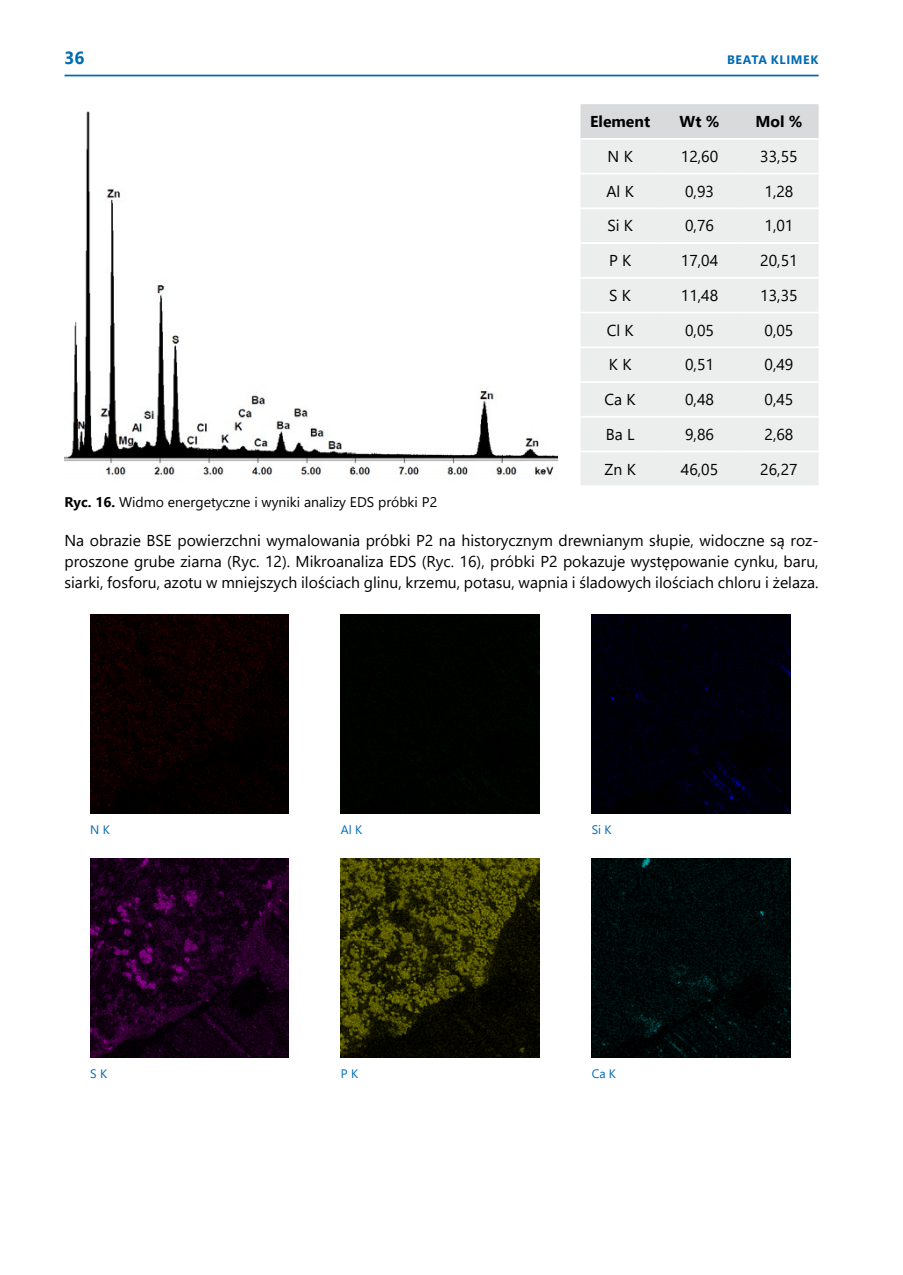
<style>
.page{position:relative;width:903px;height:1275px;background:#fff}
.page>*{position:absolute;margin:0;border:0;box-sizing:border-box;transform-origin:0 0}
.t1{font:700 17.5px "Segoe UI";color:#006ab3}
.t2{font:15.75px/21px "Segoe UI";color:#000;text-align:justify}
.t3{font:700 15.75px "Segoe UI";color:#000}
.t4{font:14px "Segoe UI";color:#000}
.t5{font:12.25px "Segoe UI";color:#006ab3}
.t6{font:700 12.25px "Segoe UI";letter-spacing:.06em;color:#006ab3}
.s1{font-weight:700}
</style>
<div class="page">
<hr style="left:64px;top:75px;width:755px;height:1px;background:#006ab3">
<div style="left:580px;top:104px;width:239px;height:34px;background:#d9dadb"></div>
<div style="left:581px;top:140px;width:238px;height:345px;background:#eceded"></div>
<hr style="left:580px;top:173px;width:80px;height:1px;background:#fff">
<hr style="left:660px;top:173px;width:79px;height:1px;background:#fff">
<hr style="left:739px;top:173px;width:80px;height:1px;background:#fff">
<hr style="left:580px;top:207px;width:80px;height:2px;background:#fff">
<hr style="left:660px;top:207px;width:79px;height:2px;background:#fff">
<hr style="left:739px;top:207px;width:80px;height:2px;background:#fff">
<hr style="left:580px;top:242px;width:80px;height:2px;background:#fff">
<hr style="left:660px;top:242px;width:79px;height:2px;background:#fff">
<hr style="left:739px;top:242px;width:80px;height:2px;background:#fff">
<hr style="left:580px;top:277px;width:80px;height:2px;background:#fff">
<hr style="left:660px;top:277px;width:79px;height:2px;background:#fff">
<hr style="left:739px;top:277px;width:80px;height:2px;background:#fff">
<hr style="left:580px;top:312px;width:80px;height:1px;background:#fff">
<hr style="left:660px;top:312px;width:79px;height:1px;background:#fff">
<hr style="left:739px;top:312px;width:80px;height:1px;background:#fff">
<hr style="left:580px;top:346px;width:80px;height:2px;background:#fff">
<hr style="left:660px;top:346px;width:79px;height:2px;background:#fff">
<hr style="left:739px;top:346px;width:80px;height:2px;background:#fff">
<hr style="left:580px;top:381px;width:80px;height:2px;background:#fff">
<hr style="left:660px;top:381px;width:79px;height:2px;background:#fff">
<hr style="left:739px;top:381px;width:80px;height:2px;background:#fff">
<hr style="left:580px;top:416px;width:80px;height:2px;background:#fff">
<hr style="left:660px;top:416px;width:79px;height:2px;background:#fff">
<hr style="left:739px;top:416px;width:80px;height:2px;background:#fff">
<hr style="left:580px;top:451px;width:80px;height:1px;background:#fff">
<hr style="left:660px;top:451px;width:79px;height:1px;background:#fff">
<hr style="left:739px;top:451px;width:80px;height:1px;background:#fff">
<img style="left:64px;top:111px;width:493px;height:365px">
<img style="left:90px;top:615px;width:199px;height:198px">
<div style="left:341px;top:615px;width:198px;height:198px;background:#000200"></div>
<img style="left:592px;top:615px;width:198px;height:198px">
<img style="left:90px;top:859px;width:199px;height:198px">
<img style="left:341px;top:859px;width:198px;height:198px">
<img style="left:592px;top:859px;width:198px;height:198px">
<p class="t1" style="left:64px;top:42px;width:21px">36</p>
<p class="t6" style="left:727px;top:49px;width:92px">Beata Klimek</p>
<p class="t3" style="left:590px;top:107px;width:61px">Element</p>
<p class="t3" style="left:679px;top:107px;width:41px">Wt %</p>
<p class="t3" style="left:755px;top:107px;width:49px">Mol %</p>
<p class="t2" style="left:607px;top:145px;width:27px">N K</p>
<p class="t2" style="left:681px;top:145px;width:39px">12,60</p>
<p class="t2" style="left:760px;top:145px;width:39px">33,55</p>
<p class="t2" style="left:606px;top:179px;width:29px">Al K</p>
<p class="t2" style="left:685px;top:179px;width:30px">0,93</p>
<p class="t2" style="left:764px;top:179px;width:30px">1,28</p>
<p class="t2" style="left:607px;top:214px;width:27px">Si K</p>
<p class="t2" style="left:685px;top:214px;width:30px">0,76</p>
<p class="t2" style="left:764px;top:214px;width:30px">1,01</p>
<p class="t2" style="left:609px;top:249px;width:24px">P K</p>
<p class="t2" style="left:681px;top:249px;width:39px">17,04</p>
<p class="t2" style="left:760px;top:249px;width:39px">20,51</p>
<p class="t2" style="left:609px;top:283px;width:23px">S K</p>
<p class="t2" style="left:681px;top:283px;width:39px">11,48</p>
<p class="t2" style="left:760px;top:283px;width:39px">13,35</p>
<p class="t2" style="left:607px;top:318px;width:29px">Cl K</p>
<p class="t2" style="left:685px;top:318px;width:30px">0,05</p>
<p class="t2" style="left:764px;top:318px;width:30px">0,05</p>
<p class="t2" style="left:609px;top:353px;width:24px">K K</p>
<p class="t2" style="left:685px;top:353px;width:30px">0,51</p>
<p class="t2" style="left:764px;top:353px;width:30px">0,49</p>
<p class="t2" style="left:604px;top:388px;width:33px">Ca K</p>
<p class="t2" style="left:685px;top:388px;width:30px">0,48</p>
<p class="t2" style="left:764px;top:388px;width:30px">0,45</p>
<p class="t2" style="left:606px;top:422px;width:30px">Ba L</p>
<p class="t2" style="left:685px;top:422px;width:30px">9,86</p>
<p class="t2" style="left:764px;top:422px;width:30px">2,68</p>
<p class="t2" style="left:604px;top:457px;width:33px">Zn K</p>
<p class="t2" style="left:681px;top:457px;width:39px">46,05</p>
<p class="t2" style="left:760px;top:457px;width:39px">26,27</p>
<p class="t4" style="left:64px;top:489px;width:374px"><span class="s1">Ryc. 16.</span> Widmo energetyczne i wyniki analizy EDS próbki P2</p>
<p class="t2" style="left:64px;top:529px;width:756px">Na obrazie BSE powierzchni wymalowania próbki P2 na historycznym drewnianym słupie, widoczne są roz&shy;proszone grube ziarna (Ryc. 12). Mikroanaliza EDS (Ryc. 16), próbki P2 pokazuje występowanie cynku, baru, siarki, fosforu, azotu w mniejszych ilościach glinu, krzemu, potasu, wapnia i śladowych ilościach chloru i żelaza.</p>
<p class="t5" style="left:90px;top:818px;width:21px">N K</p>
<p class="t5" style="left:341px;top:818px;width:23px">Al K</p>
<p class="t5" style="left:592px;top:818px;width:21px">Si K</p>
<p class="t5" style="left:90px;top:1062px;width:18px">S K</p>
<p class="t5" style="left:341px;top:1062px;width:19px">P K</p>
<p class="t5" style="left:592px;top:1062px;width:26px">Ca K</p>
</div>
